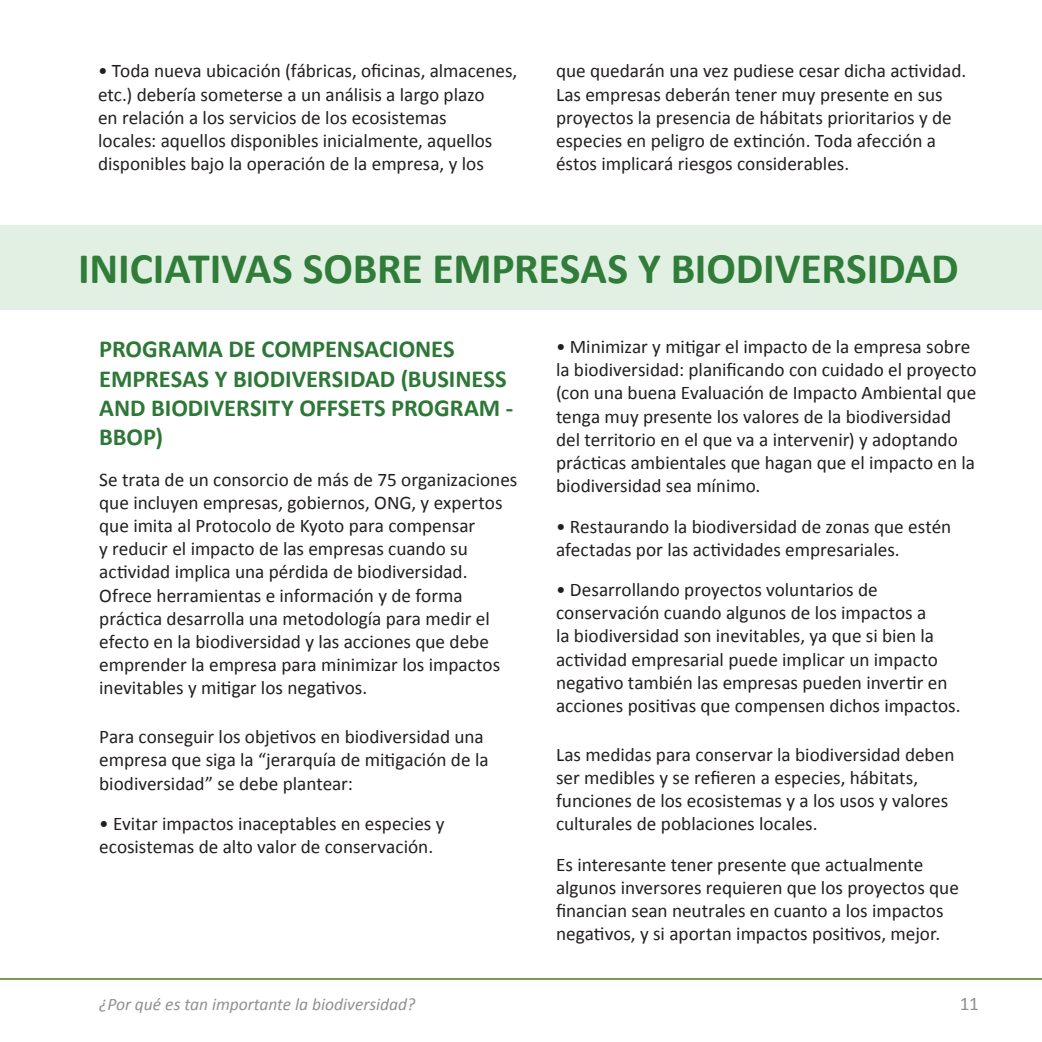
<style>
.page{position:relative;width:1042px;height:1042px;background:#fff}
.page>*{position:absolute;margin:0;border:0;box-sizing:border-box;transform-origin:0 0}
.destacado{font:700 43.75px "Calibri";letter-spacing:-.005em;color:#2d7837}
.texto_gral{font:700 24.5px/29.4px "Calibri";color:#2d7837}
.texto_gral-2{font:19.25px/23.1px "Calibri";color:#231f20}
.t1{font:italic 17.5px "Calibri";color:#231f20}
</style>
<div class="page">
<div style="left:0;top:225px;width:1042px;height:84px;background:#e2f0e3"></div>
<hr style="left:0;top:978px;width:1042px;height:2px;background:#63923d">
<p class="texto_gral-2" style="left:98px;top:60px;width:421px">• Toda nueva ubicación (fábricas, oficinas, almacenes, etc.) debería someterse a un análisis a largo plazo<br>en relación a los servicios de los ecosistemas<br>locales: aquellos disponibles inicialmente, aquellos disponibles bajo la operación de la empresa, y los</p>
<p class="texto_gral-2" style="left:556px;top:60px;width:412px">que quedarán una vez pudiese cesar dicha actividad.<br>Las empresas deberán tener muy presente en sus proyectos la presencia de hábitats prioritarios y de especies en peligro de extinción. Toda afección a éstos implicará riesgos considerables.</p>
<p class="destacado" style="left:78px;top:241px;width:882px">INICIATIVAS SOBRE EMPRESAS Y BIODIVERSIDAD</p>
<p class="texto_gral" style="left:99px;top:334px;width:415px">PROGRAMA DE COMPENSACIONES<br>EMPRESAS Y BIODIVERSIDAD (BUSINESS<br>AND BIODIVERSITY OFFSETS PROGRAM -<br>BBOP)</p>
<p class="texto_gral-2" style="left:99px;top:468px;width:420px">Se trata de un consorcio de más de 75 organizaciones que incluyen empresas, gobiernos, ONG, y expertos que imita al Protocolo de Kyoto para compensar<br>y reducir el impacto de las empresas cuando su actividad implica una pérdida de biodiversidad.<br>Ofrece herramientas e información y de forma práctica desarrolla una metodología para medir el efecto en la biodiversidad y las acciones que debe emprender la empresa para minimizar los impactos inevitables y mitigar los negativos.</p>
<p class="texto_gral-2" style="left:99px;top:725px;width:391px">Para conseguir los objetivos en biodiversidad una empresa que siga la “jerarquía de mitigación de la biodiversidad” se debe plantear:</p>
<p class="texto_gral-2" style="left:99px;top:812px;width:347px">• Evitar impactos inaceptables en especies y ecosistemas de alto valor de conservación.</p>
<p class="texto_gral-2" style="left:556px;top:335px;width:422px">• Minimizar y mitigar el impacto de la empresa sobre la biodiversidad: planificando con cuidado el proyecto (con una buena Evaluación de Impacto Ambiental que tenga muy presente los valores de la biodiversidad del territorio en el que va a intervenir) y adoptando prácticas ambientales que hagan que el impacto en la biodiversidad sea mínimo.</p>
<p class="texto_gral-2" style="left:556px;top:514px;width:397px">• Restaurando la biodiversidad de zonas que estén afectadas por las actividades empresariales.</p>
<p class="texto_gral-2" style="left:556px;top:578px;width:406px">• Desarrollando proyectos voluntarios de conservación cuando algunos de los impactos a<br>la biodiversidad son inevitables, ya que si bien la actividad empresarial puede implicar un impacto negativo también las empresas pueden invertir en acciones positivas que compensen dichos impactos.</p>
<p class="texto_gral-2" style="left:556px;top:743px;width:400px">Las medidas para conservar la biodiversidad deben ser medibles y se refieren a especies, hábitats, funciones de los ecosistemas y a los usos y valores culturales de poblaciones locales.</p>
<p class="texto_gral-2" style="left:556px;top:853px;width:404px">Es interesante tener presente que actualmente algunos inversores requieren que los proyectos que financian sean neutrales en cuanto a los impactos negativos, y si aportan impactos positivos, mejor.</p>
<p class="t1" style="left:99px;top:992px;width:318px">¿Por qué es tan importante la biodiversidad?</p>
<p class="texto_gral-2" style="left:959px;top:992px;width:21px">11</p>
</div>
